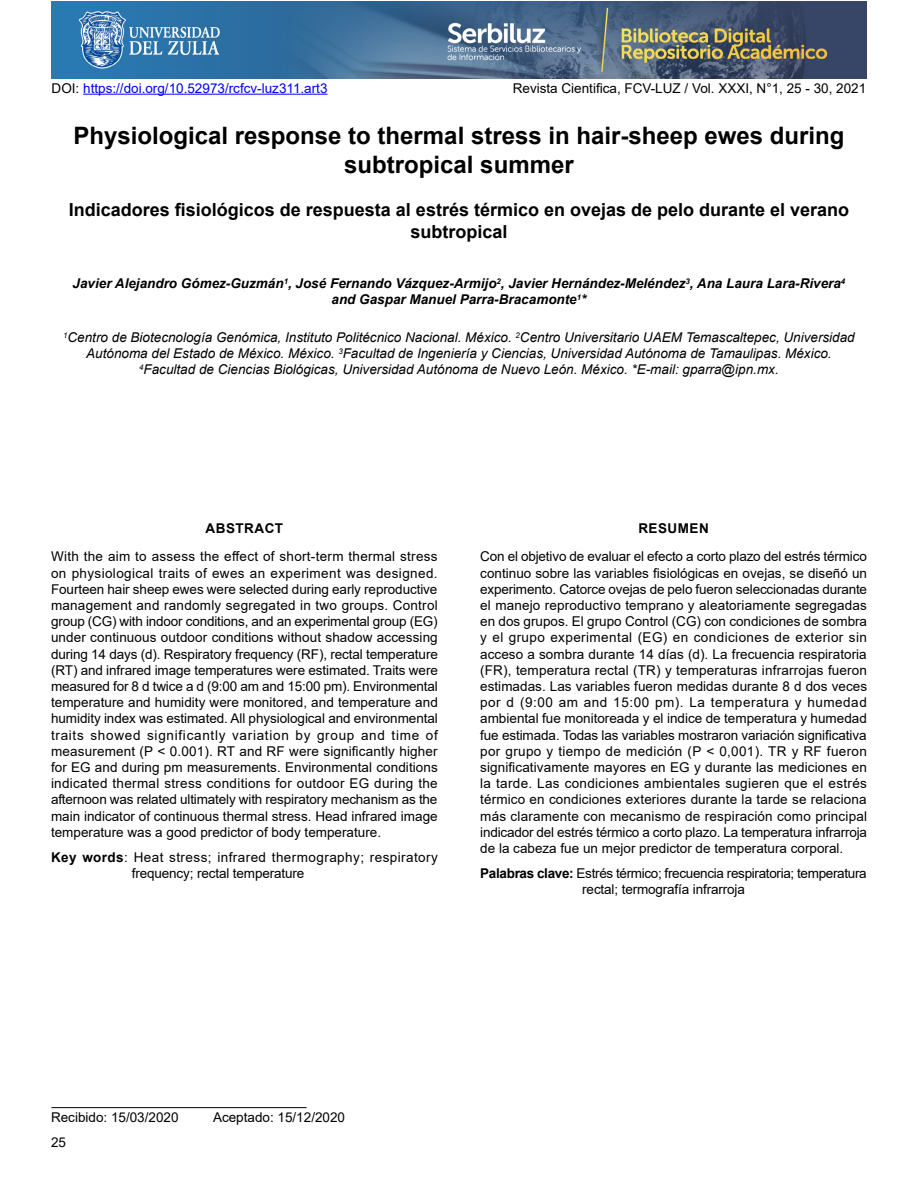
<style>
.page{position:relative;width:918px;height:1188px;background:#fff}
.page>*{position:absolute;margin:0;border:0;box-sizing:border-box;transform-origin:0 0}
.t1{font:700 24px/28.8px "Arial";color:#000;text-align:center}
.t2{font:700 18px/21.6px "Arial";color:#000;text-align:center}
.t3{font:13.5px/16.2px "Arial";color:#000;text-align:justify}
.t4{font:italic 13.5px/16.2px "Arial";color:#000;text-align:center}
.t5{font:italic 700 13.5px/16.2px "Arial";color:#000;text-align:center}
.t6{font:13.5px/16.2px "Arial";letter-spacing:-.025em;color:#000}
.t7{font:13.5px/16.2px "Arial";letter-spacing:.03em;color:#000}
.t8{font:13.5px "Arial";color:#00f}
.t9{font:700 13.5px "Arial";letter-spacing:.035em;color:#000}
.s1{color:#000}
.s2{font-weight:700}
</style>
<div class="page">
<hr style="left:51px;top:1107px;width:256px;height:1px;background:#000">
<hr style="left:83px;top:94px;width:245px;height:1px;background:#00f">
<img style="left:52px;top:1px;width:814px;height:78px">
<p class="t8" style="left:52px;top:79px;width:277px"><span class="s1">DOI:</span> https://doi.org/10.52973/rcfcv-luz311.art3</p>
<p class="t3" style="left:513px;top:80px;width:355px">Revista Cientifica, FCV-LUZ / Vol. XXXI, N°1, 25 - 30, 2021</p>
<h1 class="t1" style="left:74px;top:121px;width:772px">Physiological response to thermal stress in hair-sheep ewes during subtropical summer</h1>
<h2 class="t2" style="left:69px;top:199px;width:782px">Indicadores fisiológicos de respuesta al estrés térmico en ovejas de pelo durante el verano subtropical</h2>
<p class="t5" style="left:73px;top:276px;width:774px">Javier Alejandro Gómez-Guzmán<sup>1</sup>, José Fernando Vázquez-Armijo<sup>2</sup>, Javier Hernández-Meléndez<sup>3</sup>, Ana Laura Lara-Rivera<sup>4 </sup>and Gaspar Manuel Parra-Bracamonte<sup>1</sup>*</p>
<p class="t4" style="left:63px;top:329px;width:793px"><sup>1</sup>Centro de Biotecnología Genómica, Instituto Politécnico Nacional. México. <sup>2</sup>Centro Universitario UAEM Temascaltepec, Universidad<br>Autónoma del Estado de México. México. <sup>3</sup>Facultad de Ingeniería y Ciencias, Universidad Autónoma de Tamaulipas. México.<br><sup>4</sup>Facultad de Ciencias Biológicas, Universidad Autónoma de Nuevo León. México. *E-mail: gparra@ipn.mx.</p>
<p class="t9" style="left:206px;top:518px;width:79px">ABSTRACT</p>
<p class="t3" style="left:51px;top:549px;width:388px">With the aim to assess the effect of short-term thermal stress on physiological traits of ewes an experiment was designed.<br>Fourteen hair sheep ewes were selected during early reproductive management and randomly segregated in two groups. Control group (CG) with indoor conditions, and an experimental group (EG) under continuous outdoor conditions without shadow accessing during 14 days (d). Respiratory frequency (RF), rectal temperature (RT) and infrared image temperatures were estimated. Traits were measured for 8 d twice a d (9:00 am and 15:00 pm). Environmental temperature and humidity were monitored, and temperature and humidity index was estimated. All physiological and environmental traits showed significantly variation by group and time of measurement (P &lt; 0.001). RT and RF were significantly higher for EG and during pm measurements. Environmental conditions indicated thermal stress conditions for outdoor EG during the afternoon was related ultimately with respiratory mechanism as the main indicator of continuous thermal stress. Head infrared image temperature was a good predictor of body temperature.</p>
<p class="t7" style="left:132px;top:849px;width:308px;text-indent:-81px"><span class="s2">Key words</span>: Heat stress; infrared thermography; respiratory frequency; rectal temperature</p>
<p class="t9" style="left:638px;top:518px;width:72px">RESUMEN</p>
<p class="t3" style="left:480px;top:549px;width:388px">Con el objetivo de evaluar el efecto a corto plazo del estrés térmico continuo sobre las variables fisiológicas en ovejas, se diseñó un experimento. Catorce ovejas de pelo fueron seleccionadas durante el manejo reproductivo temprano y aleatoriamente segregadas en dos grupos. El grupo Control (CG) con condiciones de sombra y el grupo experimental (EG) en condiciones de exterior sin acceso a sombra durante 14 días (d). La frecuencia respiratoria (FR), temperatura rectal (TR) y temperaturas infrarrojas fueron estimadas. Las variables fueron medidas durante 8 d dos veces por d (9:00 am and 15:00 pm). La temperatura y humedad ambiental fue monitoreada y el indice de temperatura y humedad fue estimada. Todas las variables mostraron variación significativa por grupo y tiempo de medición (P &lt; 0,001). TR y RF fueron significativamente mayores en EG y durante las mediciones en la tarde. Las condiciones ambientales sugieren que el estrés térmico en condiciones exteriores durante la tarde se relaciona más claramente con mecanismo de respiración como principal indicador del estrés térmico a corto plazo. La temperatura infrarroja de la cabeza fue un mejor predictor de temperatura corporal.</p>
<p class="t6" style="left:582px;top:865px;width:286px;text-indent:-102px"><span class="s2">Palabras clave:</span> Estrés térmico; frecuencia respiratoria; temperatura rectal; termografía infrarroja</p>
<p class="t3" style="left:51px;top:1109px;width:129px">Recibido: 15/03/2020</p>
<p class="t3" style="left:213px;top:1109px;width:134px">Aceptado: 15/12/2020</p>
<p class="t3" style="left:51px;top:1134px;width:17px">25</p>
</div>
